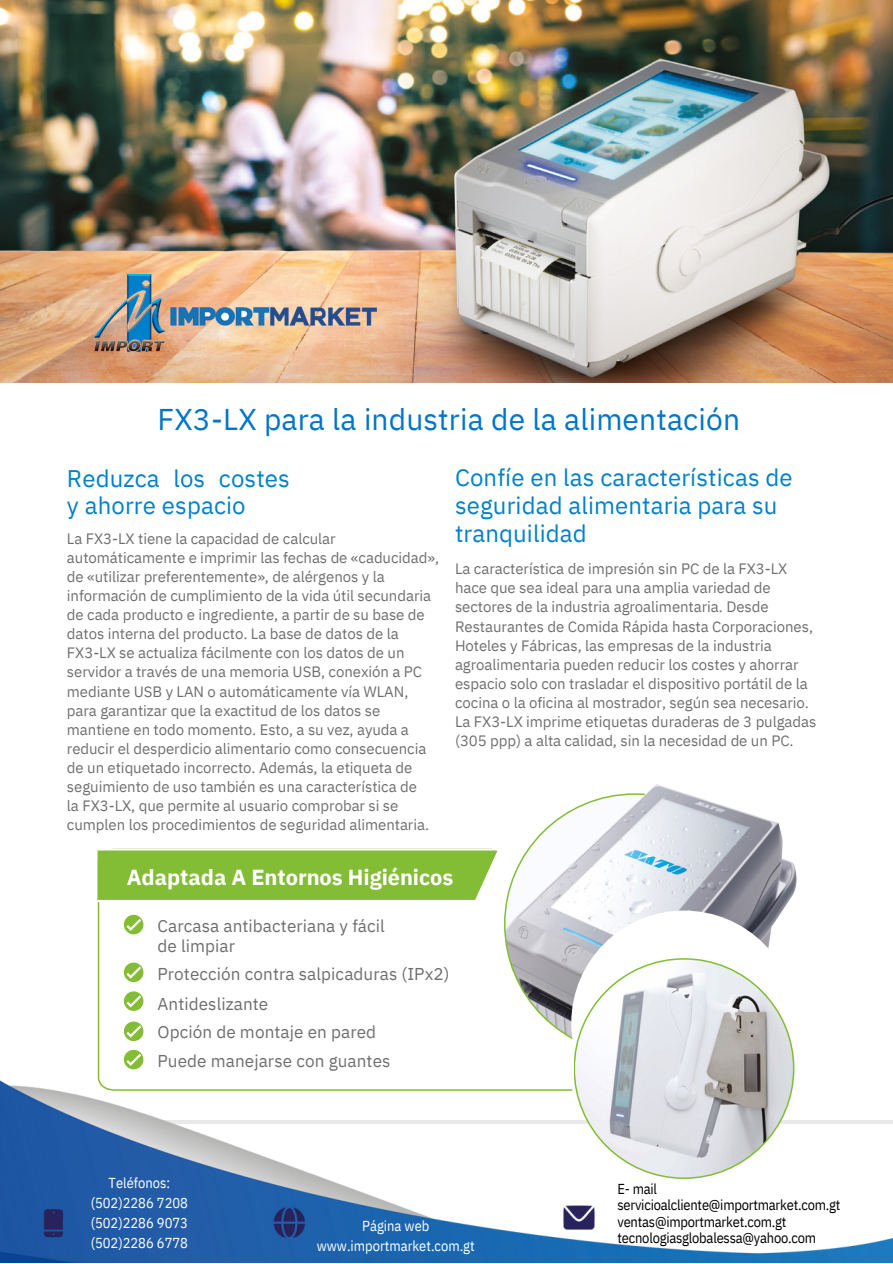
<style>
.page{position:relative;width:893px;height:1264px;background:#fff}
.page>*{position:absolute;margin:0;border:0;box-sizing:border-box;transform-origin:0 0}
.t1{font:30px "IBM Plex Sans";letter-spacing:.005em;color:#0074c8}
.t2{font:24px/27px "IBM Plex Sans";letter-spacing:.005em;color:#0081c9}
.t3{font:700 21.75px "IBM Plex Sans";color:#fff}
.t4{font:17.1px "IBM Plex Sans";letter-spacing:.005em;color:#706f6f}
.t5{font:15px/19px "IBM Plex Sans";letter-spacing:-.005em;color:#706f6f}
.t6{font:14.4px "IBM Plex Sans Cond";letter-spacing:-.015em;color:#000}
.t7{font:14.4px "IBM Plex Sans Cond";color:#fff}
</style>
<div class="page">
<img style="left:0;top:0;width:892px;height:382px">
<img style="left:539px;top:784px;width:257px;height:174px">
<div style="left:574px;top:913px;width:219px;height:219px;background:#fff;border-radius:50%"></div>
<svg style="left:97px;top:847px;width:476px;height:227px"></svg>
<svg style="left:97px;top:847px;width:405px;height:56px;background:#95c552"></svg>
<svg style="left:123px;top:961px;width:21px;height:21px"></svg>
<div style="left:122px;top:961px;width:23px;height:22px;border:1px solid #fff;border-radius:50%"></div>
<svg style="left:126px;top:966px;width:15px;height:12px"></svg>
<svg style="left:123px;top:914px;width:21px;height:21px"></svg>
<div style="left:122px;top:913px;width:23px;height:22px;border:1px solid #fff;border-radius:50%"></div>
<svg style="left:126px;top:918px;width:15px;height:12px"></svg>
<svg style="left:123px;top:990px;width:21px;height:21px"></svg>
<div style="left:122px;top:989px;width:23px;height:23px;border:1px solid #fff;border-radius:50%"></div>
<svg style="left:126px;top:995px;width:15px;height:12px"></svg>
<svg style="left:123px;top:1020px;width:21px;height:21px"></svg>
<div style="left:122px;top:1020px;width:23px;height:22px;border:1px solid #fff;border-radius:50%"></div>
<svg style="left:126px;top:1025px;width:15px;height:12px"></svg>
<svg style="left:123px;top:1049px;width:21px;height:21px"></svg>
<div style="left:122px;top:1048px;width:23px;height:22px;border:1px solid #fff;border-radius:50%"></div>
<svg style="left:126px;top:1053px;width:15px;height:12px"></svg>
<svg style="left:573px;top:958px;width:221px;height:116px"></svg>
<img style="left:0;top:1074px;width:892px;height:188px">
<img style="left:89px;top:274px;width:287px;height:78px">
<p class="t1" style="left:157px;top:399px;width:584px">FX3-LX para la industria de la alimentación</p>
<p class="t2" style="left:67px;top:464px;width:224px">Reduzca los costes y ahorre espacio</p>
<p class="t2" style="left:455px;top:463px;width:339px;line-height:28px">Confíe en las características de seguridad alimentaria para su</p>
<p class="t5" style="left:67px;top:528px;width:270px">La FX3-LX tiene la capacidad de calcular</p>
<p class="t2" style="left:455px;top:519px;width:133px">tranquilidad</p>
<p class="t5" style="left:67px;top:547px;width:374px">automáticamente e imprimir las fechas de «caducidad», de «utilizar preferentemente», de alérgenos y la información de cumplimiento de la vida útil secundaria de cada producto e ingrediente, a partir de su base de datos interna del producto. La base de datos de la FX3-LX se actualiza fácilmente con los datos de un servidor a través de una memoria USB, conexión a PC mediante USB y LAN o automáticamente vía WLAN, para garantizar que la exactitud de los datos se mantiene en todo momento. Esto, a su vez, ayuda a reducir el desperdicio alimentario como consecuencia de un etiquetado incorrecto. Además, la etiqueta de seguimiento de uso también es una característica de</p>
<p class="t5" style="left:67px;top:796px;width:363px">la FX3-LX, que permite al usuario comprobar si se cumplen los procedimientos de seguridad alimentaria.</p>
<p class="t5" style="left:455px;top:559px;width:334px">La característica de impresión sin PC de la FX3-LX</p>
<p class="t5" style="left:455px;top:578px;width:363px">hace que sea ideal para una amplia variedad de sectores de la industria agroalimentaria. Desde Restaurantes de Comida Rápida hasta Corporaciones, Hoteles y Fábricas, las empresas de la industria agroalimentaria pueden reducir los costes y ahorrar espacio solo con trasladar el dispositivo portátil de la cocina o la oficina al mostrador, según sea necesario.<br>La FX3-LX imprime etiquetas duraderas de 3 pulgadas (305 ppp) a alta calidad, sin la necesidad de un PC.</p>
<p class="t3" style="left:127px;top:862px;width:328px">Adaptada A Entornos Higiénicos</p>
<p class="t4" style="left:157px;top:914px;width:229px">Carcasa antibacteriana y fácil</p>
<p class="t4" style="left:157px;top:934px;width:79px">de limpiar</p>
<p class="t4" style="left:157px;top:962px;width:293px">Protección contra salpicaduras (IPx2)</p>
<p class="t4" style="left:157px;top:992px;width:112px">Antideslizante</p>
<p class="t4" style="left:157px;top:1020px;width:220px">Opción de montaje en pared</p>
<p class="t4" style="left:157px;top:1049px;width:234px">Puede manejarse con guantes</p>
<p class="t7" style="left:109px;top:1173px;width:63px">Teléfonos:</p>
<p class="t7" style="left:91px;top:1193px;width:99px">(502)2286 7208</p>
<p class="t7" style="left:91px;top:1213px;width:99px">(502)2286 9073</p>
<p class="t7" style="left:91px;top:1232px;width:99px">(502)2286 6778</p>
<p class="t7" style="left:362px;top:1215px;width:69px">Página web</p>
<p class="t7" style="left:317px;top:1235px;width:159px">www.importmarket.com.gt</p>
<p class="t6" style="left:617px;top:1178px;width:41px">E- mail</p>
<p class="t6" style="left:617px;top:1195px;width:224px">servicioalcliente@importmarket.com.gt</p>
<p class="t6" style="left:617px;top:1211px;width:170px">ventas@importmarket.com.gt</p>
<p class="t6" style="left:617px;top:1228px;width:200px">tecnologiasglobalessa@yahoo.com</p>
</div>
